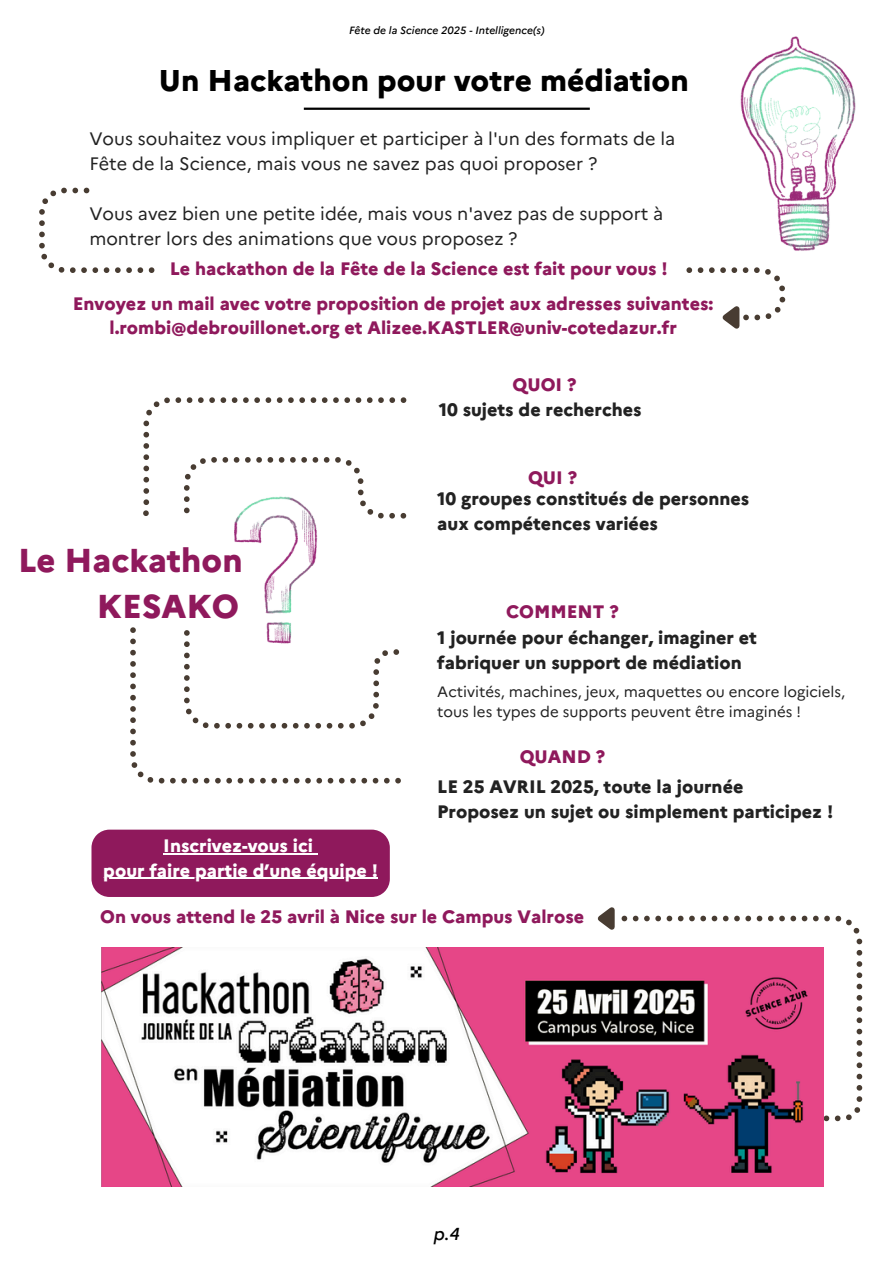
<style>
.page{position:relative;width:894px;height:1264px;background:#fff}
.page>*{position:absolute;margin:0;border:0;box-sizing:border-box;transform-origin:0 0}
.t1{font:800 33px/46.2px "Marianne";color:#8f195c;text-align:right}
.t2{font:800 30px "Marianne";color:#000}
.t3{font:800 18px/24.8px "Marianne";color:#8f195c;text-align:center}
.t4{font:18px/24.8px "Marianne";color:#222}
.t5{font:800 18px/24.8px "Marianne";color:#222}
.t6{font:800 18px "Marianne";color:#fff}
.t7{font:italic 500 17.4px "Marianne";color:#000}
.t8{font:15px/20.2px "Marianne";color:#222}
.t9{font:italic 500 10.5px "Marianne";color:#000}
</style>
<div class="page">
<hr style="left:304px;top:108px;width:285px;height:2px;background:#000">
<svg style="left:143px;top:397px;width:263px;height:121px"></svg>
<svg style="left:130px;top:627px;width:271px;height:156px"></svg>
<img style="left:219px;top:479px;width:114px;height:185px">
<img style="left:740px;top:36px;width:116px;height:215px">
<svg style="left:686px;top:267px;width:99px;height:62px"></svg>
<svg style="left:39px;top:188px;width:115px;height:85px"></svg>
<svg style="left:621px;top:915px;width:241px;height:206px"></svg>
<svg style="left:597px;top:907px;width:18px;height:23px"></svg>
<img style="left:102px;top:947px;width:721px;height:239px">
<div style="left:91px;top:829px;width:299px;height:68px;background:#8f195c"></div>
<hr style="left:103px;top:877px;width:275px;height:1px;background:#fff">
<h4 class="t9" style="left:349px;top:23px;width:197px">Fête de la Science 2025 - Intelligence(s)</h4>
<h1 class="t2" style="left:159px;top:62px;width:531px">Un Hackathon pour votre médiation</h1>
<p class="t4" style="left:89px;top:127px;width:587px">Vous souhaitez vous impliquer et participer à l'un des formats de la<br>Fête de la Science, mais vous ne savez pas quoi proposer ?</p>
<p class="t4" style="left:89px;top:201px;width:575px">Vous avez bien une petite idée, mais vous n'avez pas de support à montrer lors des animations que vous proposez ?</p>
<h1 class="t3" style="left:170px;top:256px;width:499px">Le hackathon de la Fête de la Science est fait pour vous !</h1>
<p class="t3" style="left:73px;top:291px;width:642px">Envoyez un mail avec votre proposition de projet aux adresses suivantes: l.rombi@debrouillonet.org et Alizee.KASTLER@univ-cotedazur.fr</p>
<h2 class="t3" style="left:512px;top:372px;width:65px">QUOI ?</h2>
<p class="t5" style="left:438px;top:397px;width:204px">10 sujets de recherches</p>
<h3 class="t3" style="left:528px;top:465px;width:51px">QUI ?</h3>
<h3 class="t1" style="left:18px;top:537px;width:226px">Le Hackathon<br>KESAKO</h3>
<h4 class="t6" style="left:163px;top:834px;width:151px">Inscrivez-vous ici</h4>
<p class="t6" style="left:103px;top:859px;width:276px">pour faire partie d’une équipe !</p>
<p class="t5" style="left:437px;top:486px;width:313px">10 groupes constitués de personnes aux compétences variées</p>
<h2 class="t3" style="left:506px;top:599px;width:114px">COMMENT ?</h2>
<p class="t5" style="left:437px;top:625px;width:321px">1 journée pour échanger, imaginer et fabriquer un support de médiation</p>
<h3 class="t8" style="left:437px;top:681px;width:409px">Activités, machines, jeux, maquettes ou encore logiciels, tous les types de supports peuvent être imaginés !</h3>
<p class="t3" style="left:519px;top:743px;width:87px">QUAND ?</p>
<p class="t5" style="left:437px;top:774px;width:397px">LE 25 AVRIL 2025, toute la journée<br>Proposez un sujet ou simplement participez !</p>
<p class="t3" style="left:100px;top:903px;width:485px">On vous attend le 25 avril à Nice sur le Campus Valrose</p>
<h3 class="t7" style="left:433px;top:1223px;width:28px">p.4</h3>
</div>
